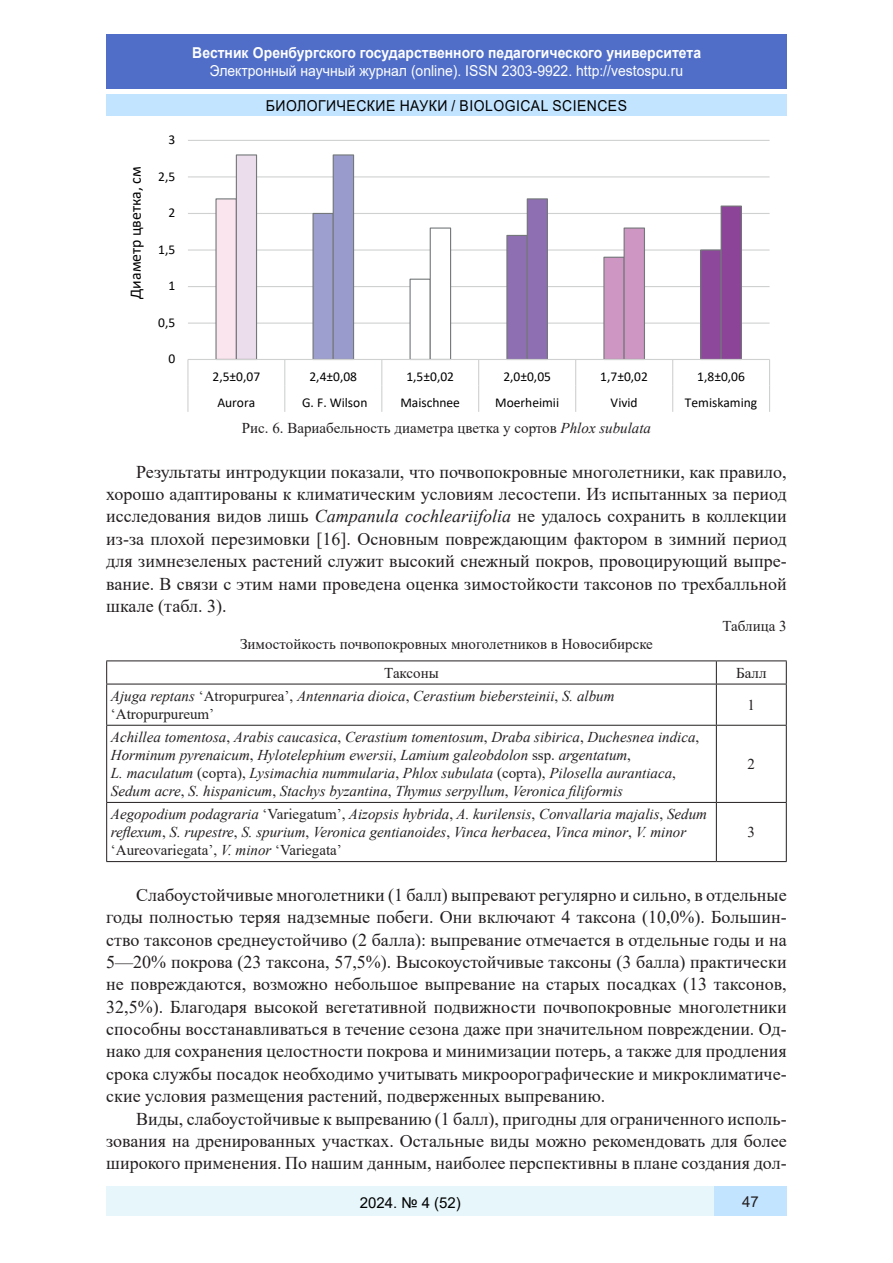
<style>
.page{position:relative;width:893px;height:1263px;background:#fff}
.page>*{position:absolute;margin:0;border:0;box-sizing:border-box;transform-origin:0 0}
.Стиль2{font:18px/22.4px "Times New Roman";color:#231f20;text-align:justify}
.t1{font:15.9px "Calibri";color:#000001}
.t2{font:italic 15px/18px "Times New Roman";color:#231f20}
.таблица{font:15px "Times New Roman";color:#231f20}
.t3{font:15px "Arial";color:#fff;scale:.93 1}
.t4{font:700 15px "Arial";color:#fff;scale:.93 1}
.t5{font:15px "Arial";letter-spacing:.035em;color:#000;scale:.93 1}
.t6{font:15px "Arial";letter-spacing:.035em;color:#000}
.t7{font:15px "Arial";color:#231f20}
.t8{font:13.5px "Calibri";color:#000001}
.s1{font-style:italic}
.s2{font-style:normal}
</style>
<div class="page">
<div style="left:106px;top:95px;width:681px;height:21px;background:#c3e4ff"></div>
<div style="left:106px;top:34px;width:681px;height:55px;background:#506ec8"></div>
<div style="left:106px;top:1186px;width:608px;height:30px;background:#e6f6fb"></div>
<div style="left:714px;top:1186px;width:73px;height:30px;background:#c3e4ff"></div>
<hr style="left:188px;top:140px;width:582px;height:1px;background:#cfd1d0">
<hr style="left:188px;top:176px;width:582px;height:1px;background:#cfd1d0">
<hr style="left:188px;top:213px;width:582px;height:1px;background:#cfd1d0">
<hr style="left:188px;top:249px;width:582px;height:2px;background:#cfd1d0">
<hr style="left:188px;top:286px;width:582px;height:1px;background:#cfd1d0">
<hr style="left:188px;top:323px;width:582px;height:1px;background:#cfd1d0">
<div style="left:216px;top:199px;width:20px;height:160px;background:#fae4ee"></div>
<div style="left:215px;top:198px;width:22px;height:162px;border:1px solid #74787a"></div>
<div style="left:313px;top:213px;width:20px;height:146px;background:#9d9fce"></div>
<div style="left:312px;top:213px;width:22px;height:147px;border:1px solid #74787a"></div>
<div style="left:410px;top:279px;width:20px;height:80px;background:#fff"></div>
<div style="left:409px;top:279px;width:22px;height:81px;border:1px solid #74787a"></div>
<div style="left:507px;top:235px;width:20px;height:124px;background:#8e6fb1"></div>
<div style="left:506px;top:235px;width:22px;height:125px;border:1px solid #74787a"></div>
<div style="left:604px;top:257px;width:20px;height:102px;background:#ce96c3"></div>
<div style="left:603px;top:257px;width:22px;height:103px;border:1px solid #74787a"></div>
<div style="left:701px;top:250px;width:20px;height:109px;background:#8d479b"></div>
<div style="left:700px;top:249px;width:22px;height:111px;border:1px solid #74787a"></div>
<div style="left:333px;top:155px;width:21px;height:204px;background:#999bcc"></div>
<div style="left:333px;top:154px;width:21px;height:206px;border:1px solid #74787a"></div>
<div style="left:430px;top:228px;width:21px;height:131px;background:#fff"></div>
<div style="left:430px;top:227px;width:21px;height:133px;border:1px solid #74787a"></div>
<div style="left:527px;top:199px;width:20px;height:160px;background:#8e6fb1"></div>
<div style="left:527px;top:198px;width:21px;height:162px;border:1px solid #74787a"></div>
<div style="left:624px;top:228px;width:20px;height:131px;background:#ce96c3"></div>
<div style="left:624px;top:227px;width:21px;height:133px;border:1px solid #74787a"></div>
<div style="left:721px;top:206px;width:20px;height:153px;background:#8c4499"></div>
<div style="left:721px;top:206px;width:21px;height:154px;border:1px solid #74787a"></div>
<div style="left:236px;top:155px;width:21px;height:204px;background:#ebddec"></div>
<div style="left:236px;top:154px;width:21px;height:206px;border:1px solid #74787a"></div>
<hr style="left:188px;top:359px;width:582px;height:1px;background:#cfd1d0">
<svg style="left:769px;top:360px;width:1px;height:52px"></svg>
<svg style="left:672px;top:360px;width:1px;height:52px"></svg>
<svg style="left:575px;top:360px;width:1px;height:52px"></svg>
<svg style="left:478px;top:360px;width:1px;height:52px"></svg>
<svg style="left:381px;top:360px;width:1px;height:52px"></svg>
<svg style="left:284px;top:360px;width:1px;height:52px"></svg>
<svg style="left:187px;top:359px;width:1px;height:53px"></svg>
<hr style="left:106px;top:684px;width:610px;height:1px;background:#231f20">
<hr style="left:716px;top:684px;width:71px;height:1px;background:#231f20">
<hr style="left:106px;top:725px;width:610px;height:1px;background:#231f20">
<hr style="left:716px;top:725px;width:71px;height:1px;background:#231f20">
<hr style="left:106px;top:802px;width:610px;height:1px;background:#231f20">
<hr style="left:716px;top:802px;width:71px;height:1px;background:#231f20">
<svg style="left:716px;top:661px;width:1px;height:23px"></svg>
<hr style="left:716px;top:684px;width:1px;height:41px;background:#231f20">
<hr style="left:716px;top:726px;width:1px;height:76px;background:#231f20">
<hr style="left:716px;top:803px;width:1px;height:58px;background:#231f20">
<hr style="left:106px;top:660px;width:610px;height:1px;background:#231f20">
<svg style="left:106px;top:661px;width:1px;height:23px"></svg>
<hr style="left:716px;top:660px;width:71px;height:1px;background:#231f20">
<svg style="left:786px;top:661px;width:1px;height:23px"></svg>
<hr style="left:106px;top:684px;width:1px;height:41px;background:#231f20">
<hr style="left:786px;top:684px;width:1px;height:41px;background:#231f20">
<hr style="left:106px;top:726px;width:1px;height:76px;background:#231f20">
<hr style="left:786px;top:726px;width:1px;height:76px;background:#231f20">
<hr style="left:106px;top:803px;width:1px;height:58px;background:#231f20">
<hr style="left:786px;top:803px;width:1px;height:58px;background:#231f20">
<hr style="left:106px;top:861px;width:610px;height:1px;background:#231f20">
<hr style="left:716px;top:861px;width:71px;height:1px;background:#231f20">
<p class="t4" style="left:192px;top:42px;width:549px">Вестник Оренбургского государственного педагогического университета</p>
<p class="t3" style="left:210px;top:60px;width:511px">Электронный научный журнал (online). ISSN 2303-9922. http://vestospu.ru</p>
<p class="t1" style="left:124px;top:299px;width:134px;rotate:-90deg">Диаметр цветка, см</p>
<p class="t8" style="left:168px;top:130px;width:8px">3</p>
<p class="t8" style="left:158px;top:167px;width:19px">2,5</p>
<p class="t8" style="left:168px;top:203px;width:8px">2</p>
<p class="t8" style="left:158px;top:240px;width:19px">1,5</p>
<p class="t8" style="left:168px;top:276px;width:8px">1</p>
<p class="t8" style="left:158px;top:313px;width:19px">0,5</p>
<p class="t8" style="left:168px;top:349px;width:8px">0</p>
<p class="t5" style="left:266px;top:95px;width:390px">БИОЛОГИЧЕСКИЕ НАУКИ / BIOLOGICAL SCIENCES</p>
<p class="t8" style="left:212px;top:367px;width:49px">2,5±0,07</p>
<p class="t8" style="left:309px;top:367px;width:49px">2,4±0,08</p>
<p class="t8" style="left:406px;top:367px;width:49px">1,5±0,02</p>
<p class="t8" style="left:503px;top:367px;width:49px">2,0±0,05</p>
<p class="t8" style="left:600px;top:367px;width:49px">1,7±0,02</p>
<p class="t8" style="left:697px;top:367px;width:49px">1,8±0,06</p>
<p class="t8" style="left:217px;top:393px;width:39px">Aurora</p>
<p class="t8" style="left:302px;top:393px;width:67px">G. F. Wilson</p>
<p class="t8" style="left:400px;top:393px;width:61px">Maischnee</p>
<p class="t8" style="left:495px;top:393px;width:65px">Moerheimii</p>
<p class="t8" style="left:611px;top:393px;width:29px">Vivid</p>
<p class="t8" style="left:685px;top:393px;width:74px">Temiskaming</p>
<p class="таблица" style="left:242px;top:417px;width:411px">Рис. 6. Вариабельность диаметра цветка у сортов <span class="s1">Phlox subulata</span></p>
<p class="Стиль2" style="left:106px;top:460px;width:682px;text-indent:30px">Результаты интродукции показали, что почвопокровные многолетники, как правило, хорошо адаптированы к климатическим условиям лесостепи. Из испытанных за период исследования видов лишь <span class="s1">Campanula cochleariifolia</span> не удалось сохранить в коллекции из-за плохой перезимовки [16]. Основным повреждающим фактором в зимний период для зимнезеленых растений служит высокий снежный покров, провоцирующий выпре&shy;вание. В связи с этим нами проведена оценка зимостойкости таксонов по трехбалльной шкале (табл. 3).</p>
<p class="таблица" style="left:722px;top:615px;width:66px">Таблица 3</p>
<p class="таблица" style="left:240px;top:634px;width:414px">Зимостойкость почвопокровных многолетников в Новосибирске</p>
<p class="таблица" style="left:384px;top:662px;width:56px">Таксоны</p>
<p class="таблица" style="left:736px;top:662px;width:32px">Балл</p>
<p class="t2" style="left:111px;top:686px;width:505px">Ajuga reptans <span class="s2">ʻAtropurpureaʼ,</span> Antennaria dioica<span class="s2">,</span> Cerastium biebersteinii<span class="s2">,</span> S. album <span class="s2">ʻAtropurpureumʼ</span></p>
<p class="таблица" style="left:748px;top:694px;width:9px">1</p>
<p class="t2" style="left:111px;top:728px;width:590px">Achillea tomentosa<span class="s2">,</span> Arabis caucasica<span class="s2">,</span> Cerastium tomentosum<span class="s2">,</span> Draba sibirica<span class="s2">,</span> Duchesnea indica<span class="s2">,<br></span>Horminum pyrenaicum<span class="s2">,</span> Hylotelephium ewersii<span class="s2">,</span> Lamium galeobdolon <span class="s2">ssp.</span> argentatum<span class="s2">,</span></p>
<p class="t2" style="left:111px;top:764px;width:567px">L. maculatum <span class="s2">(сорта),</span> Lysimachia nummularia<span class="s2">,</span> Phlox subulata <span class="s2">(сорта),</span> Pilosella aurantiaca<span class="s2">,<br></span>Sedum acre<span class="s2">,</span> S. hispanicum<span class="s2">,</span> Stachys byzantina<span class="s2">,</span> Thymus serpyllum<span class="s2">,</span> Veronica filiformis</p>
<p class="таблица" style="left:748px;top:753px;width:9px">2</p>
<p class="t2" style="left:111px;top:805px;width:598px">Aegopodium podagraria <span class="s2">ʻVariegatumʼ,</span> Aizopsis hybrida<span class="s2">,</span> A. kurilensis<span class="s2">,</span> Convallaria majalis<span class="s2">,</span> Sedum reflexum<span class="s2">,</span> S. rupestre<span class="s2">,</span> S. spurium<span class="s2">,</span> Veronica gentianoides<span class="s2">,</span> Vinca herbacea<span class="s2">,</span> Vinca minor<span class="s2">,</span> V. minor <span class="s2">ʻAureovariegataʼ,</span> V. minor <span class="s2">ʻVariegataʼ</span></p>
<p class="таблица" style="left:748px;top:822px;width:9px">3</p>
<p class="Стиль2" style="left:106px;top:883px;width:682px;text-indent:30px">Слабоустойчивые многолетники (1 балл) выпревают регулярно и сильно, в отдельные годы полностью теряя надземные побеги. Они включают 4 таксона (10,0%). Большин&shy;ство таксонов среднеустойчиво (2 балла): выпревание отмечается в отдельные годы и на 5—20% покрова (23 таксона, 57,5%). Высокоустойчивые таксоны (3 балла) практически не повреждаются, возможно небольшое выпревание на старых посадках (13 таксонов, 32,5%). Благодаря высокой вегетативной подвижности почвопокровные многолетники способны восстанавливаться в течение сезона даже при значительном повреждении. Од&shy;нако для сохранения целостности покрова и минимизации потерь, а также для продления срока службы посадок необходимо учитывать микроорографические и микроклиматиче&shy;ские условия размещения растений, подверженных выпреванию.</p>
<p class="Стиль2" style="left:106px;top:1107px;width:682px;text-indent:30px">Виды, слабоустойчивые к выпреванию (1 балл), пригодны для ограниченного исполь&shy;зования на дренированных участках. Остальные виды можно рекомендовать для более широкого применения. По нашим данным, наиболее перспективны в плане создания дол-</p>
<p class="t6" style="left:360px;top:1192px;width:103px">2024. № 4 (52)</p>
<p class="t7" style="left:742px;top:1191px;width:18px">47</p>
</div>
